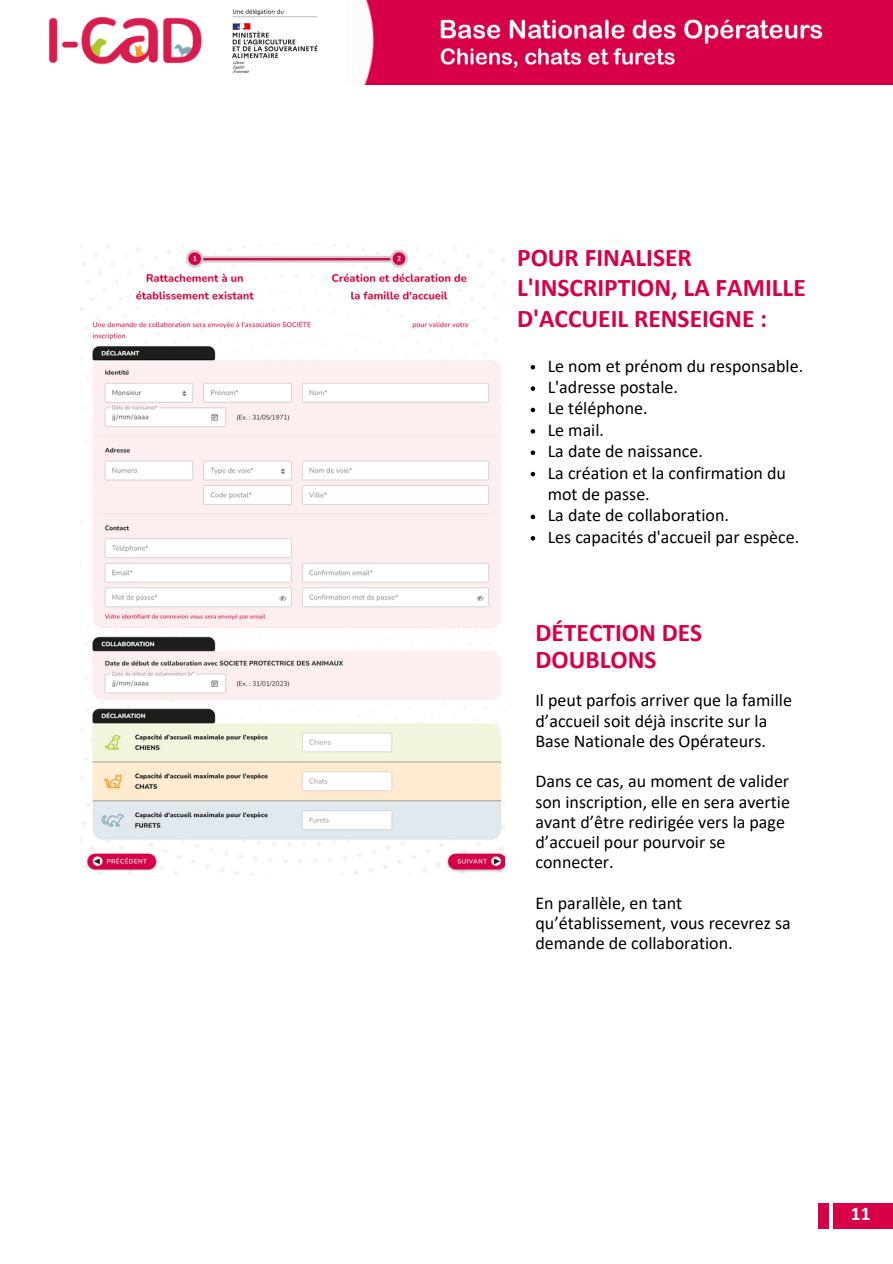
<style>
.page{position:relative;width:893px;height:1264px;background:#fff}
.page>*{position:absolute;margin:0;border:0;box-sizing:border-box;transform-origin:0 0}
.t1{font:700 25.5px/30.3px "Calibri";color:#d70048}
.t2{font:700 19.5px "Calibri";color:#fff}
.t3{font:18px/20.2px "Calibri";color:#000}
</style>
<div class="page">
<img style="left:80px;top:245px;width:424px;height:629px">
<svg style="left:530px;top:365px;width:5px;height:4px"></svg>
<svg style="left:530px;top:386px;width:5px;height:5px"></svg>
<svg style="left:530px;top:408px;width:5px;height:4px"></svg>
<svg style="left:530px;top:429px;width:5px;height:4px"></svg>
<svg style="left:530px;top:450px;width:5px;height:5px"></svg>
<svg style="left:530px;top:472px;width:5px;height:4px"></svg>
<svg style="left:530px;top:514px;width:5px;height:5px"></svg>
<svg style="left:530px;top:536px;width:5px;height:4px"></svg>
<div style="left:314px;top:0;width:578px;height:84px;background:#d70048"></div>
<div style="left:0;top:0;width:356px;height:84px;background:#fff"></div>
<img style="left:232px;top:9px;width:86px;height:64px">
<img style="left:49px;top:18px;width:153px;height:47px">
<img style="left:356px;top:0;width:18px;height:84px">
<img style="left:437px;top:19px;width:387px;height:66px">
<div style="left:832px;top:1203px;width:60px;height:25px;background:#d70048"></div>
<div style="left:818px;top:1203px;width:10px;height:25px;background:#d70048"></div>
<p class="t1" style="left:517px;top:244px;width:290px">POUR FINALISER<br>L'INSCRIPTION, LA FAMILLE<br>D'ACCUEIL RENSEIGNE :</p>
<p class="t3" style="left:547px;top:357px;width:257px">Le nom et prénom du responsable.</p>
<p class="t3" style="left:547px;top:378px;width:132px">L'adresse postale.</p>
<p class="t3" style="left:547px;top:400px;width:101px">Le téléphone.</p>
<p class="t3" style="left:547px;top:421px;width:58px">Le mail.</p>
<p class="t3" style="left:547px;top:442px;width:157px">La date de naissance.</p>
<p class="t3" style="left:547px;top:463px;width:240px;line-height:21.3px">La création et la confirmation du mot de passe.</p>
<p class="t3" style="left:547px;top:507px;width:183px">La date de collaboration.</p>
<p class="t3" style="left:547px;top:528px;width:253px">Les capacités d'accueil par espèce.</p>
<p class="t1" style="left:535px;top:621px;width:168px;line-height:27px">DÉTECTION DES<br>DOUBLONS</p>
<p class="t3" style="left:535px;top:691px;width:258px">Il peut parfois arriver que la famille d’accueil soit déjà inscrite sur la<br>Base Nationale des Opérateurs.</p>
<p class="t3" style="left:535px;top:772px;width:256px">Dans ce cas, au moment de valider son inscription, elle en sera avertie avant d’être redirigée vers la page d’accueil pour pourvoir se connecter.</p>
<p class="t3" style="left:535px;top:894px;width:257px">En parallèle, en tant qu’établissement, vous recevrez sa demande de collaboration.</p>
<p class="t2" style="left:850px;top:1205px;width:21px">11</p>
</div>
